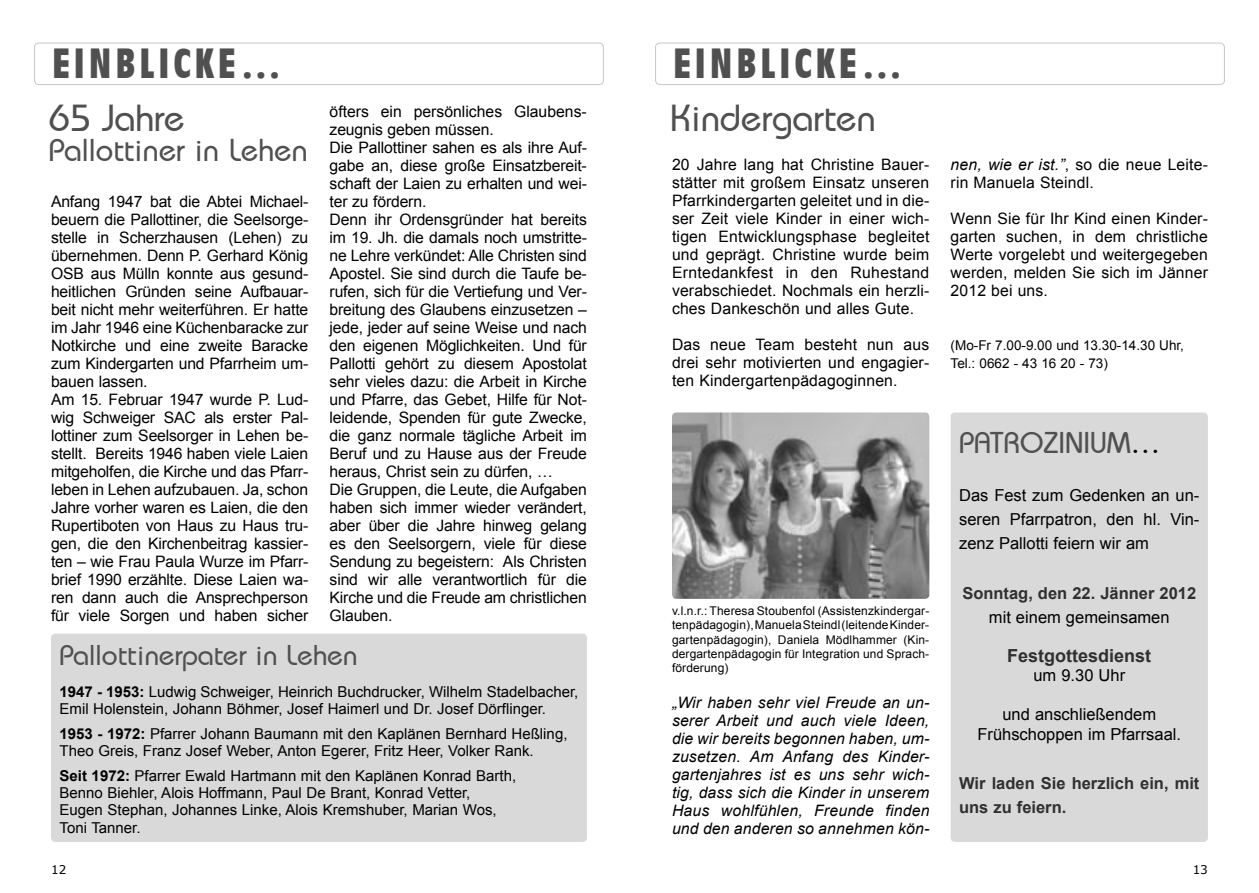
<style>
.page{position:relative;width:1259px;height:893px;background:#fff}
.page>*{position:absolute;margin:0;border:0;box-sizing:border-box;transform-origin:0 0}
.t1{font:700 condensed 42px "Antilope";letter-spacing:.1em;color:#505050}
.t2{font:37.5px "Bahirmi Light Normal";color:#505050}
.t3{font:31.5px "Bahirmi Light Normal";color:#505050}
.t4{font:30px "Bahirmi Light Normal";color:#505050}
.t5{font:28.5px "Bahirmi Light Normal";color:#505050}
.t6{font:700 18px "Arial";color:#303030}
.t7{font:16.5px/24px "Arial";color:#000;text-align:justify}
.t8{font:700 16.5px/24px "Arial";color:#303030}
.t9{font:15.75px/18px "Arial";letter-spacing:-.01em;color:#000;text-align:justify}
.t10{font:italic 15.75px/18px "Arial";letter-spacing:.01em;color:#000;text-align:justify}
.t11{font:15.75px/18px "Arial";letter-spacing:.01em;color:#000}
.t12{font:15px/17.2px "Arial";color:#000}
.t13{font:13.5px/18px "Arial";color:#000}
.t14{font:12px/14.2px "Arial";letter-spacing:.01em;color:#000;text-align:justify}
.t15{font:12px "Verdana";color:#000}
.s1{font-weight:700}
.s2{font-style:italic}
.s3{color:#000}
</style>
<div class="page">
<div style="left:51px;top:634px;width:536px;height:208px;background:#d9d9d9"></div>
<svg style="left:34px;top:42px;width:570px;height:43px"></svg>
<svg style="left:655px;top:42px;width:570px;height:43px"></svg>
<img style="left:672px;top:412px;width:257px;height:187px">
<div style="left:950px;top:412px;width:258px;height:430px;background:#d9d9d9"></div>
<h1 class="t1" style="left:52px;top:40px;width:231px">EINBLICKE…</h1>
<h2 class="t2" style="left:49px;top:96px;width:137px">65 Jahre</h2>
<h3 class="t3" style="left:49px;top:132px;width:260px">Pallottiner in Lehen</h3>
<p class="t9" style="left:51px;top:192px;width:259px;text-align:left">Anfang 1947 bat die Abtei Michael&shy;beuern die Pallottiner, die Seelsorge&shy;stelle in Scherzhausen (Lehen) zu übernehmen. Denn P. Gerhard König OSB aus Mülln konnte aus gesund&shy;heitlichen Gründen seine Aufbauar&shy;beit nicht mehr weiterführen. Er hatte im Jahr 1946 eine Küchenbaracke zur Notkirche und eine zweite Baracke zum Kindergarten und Pfarrheim um&shy;bauen lassen.<br>Am 15. Februar 1947 wurde P. Lud&shy;wig Schweiger SAC als erster Pal&shy;lottiner zum Seelsorger in Lehen be&shy;stellt. Bereits 1946 haben viele Laien mitgeholfen, die Kirche und das Pfarr&shy;leben in Lehen aufzubauen. Ja, schon Jahre vorher waren es Laien, die den Rupertiboten von Haus zu Haus tru&shy;gen, die den Kirchenbeitrag kassier&shy;ten – wie Frau Paula Wurze im Pfarr&shy;brief 1990 erzählte. Diese Laien wa&shy;ren dann auch die Ansprechperson für viele Sorgen und haben sicher</p>
<p class="t9" style="left:330px;top:102px;width:259px;text-align:left">öfters ein persönliches Glaubens&shy;zeugnis geben müssen.<br>Die Pallottiner sahen es als ihre Auf&shy;gabe an, diese große Einsatzbereit&shy;schaft der Laien zu erhalten und wei&shy;ter zu fördern.<br>Denn ihr Ordensgründer hat bereits im 19. Jh. die damals noch umstritte&shy;ne Lehre verkündet: Alle Christen sind Apostel. Sie sind durch die Taufe be&shy;rufen, sich für die Vertiefung und Ver&shy;breitung des Glaubens einzusetzen – jede, jeder auf seine Weise und nach den eigenen Möglichkeiten. Und für Pallotti gehört zu diesem Apostolat sehr vieles dazu: die Arbeit in Kirche und Pfarre, das Gebet, Hilfe für Not&shy;leidende, Spenden für gute Zwecke, die ganz normale tägliche Arbeit im Beruf und zu Hause aus der Freude heraus, Christ sein zu dürfen, …<br>Die Gruppen, die Leute, die Aufgaben haben sich immer wieder verändert, aber über die Jahre hinweg gelang es den Seelsorgern, viele für diese Sendung zu begeistern: Als Christen sind wir alle verantwortlich für die Kirche und die Freude am christlichen Glauben.</p>
<h3 class="t5" style="left:60px;top:638px;width:299px">Pallottinerpater in Lehen</h3>
<p class="t12" style="left:60px;top:683px;width:520px"><span class="s1">1947 - 1953:</span> Ludwig Schweiger, Heinrich Buchdrucker, Wilhelm Stadelbacher,<br>Emil Holenstein, Johann Böhmer, Josef Haimerl und Dr. Josef Dörflinger.</p>
<p class="t12" style="left:60px;top:725px;width:509px"><span class="s1">1953 - 1972:</span> Pfarrer Johann Baumann mit den Kaplänen Bernhard Heßling,<br>Theo Greis, Franz Josef Weber, Anton Egerer, Fritz Heer, Volker Rank.</p>
<p class="t12" style="left:60px;top:767px;width:458px"><span class="s1">Seit 1972:</span> Pfarrer Ewald Hartmann mit den Kaplänen Konrad Barth, Benno Biehler, Alois Hoffmann, Paul De Brant, Konrad Vetter, Eugen Stephan, Johannes Linke, Alois Kremshuber, Marian Wos, Toni Tanner.</p>
<h1 class="t1" style="left:673px;top:40px;width:231px">EINBLICKE…</h1>
<h2 class="t2" style="left:670px;top:96px;width:207px">Kindergarten</h2>
<p class="t9" style="left:672px;top:156px;width:259px">20 Jahre lang hat Christine Bauer&shy;stätter mit großem Einsatz unseren Pfarrkindergarten geleitet und in die&shy;ser Zeit viele Kinder in einer wich&shy;tigen Entwicklungsphase begleitet und geprägt. Christine wurde beim Erntedankfest in den Ruhestand verabschiedet. Nochmals ein herzli&shy;ches Dankeschön und alles Gute.</p>
<p class="t9" style="left:672px;top:336px;width:259px">Das neue Team besteht nun aus drei sehr motivierten und engagier&shy;ten Kindergartenpädagoginnen.</p>
<p class="t14" style="left:672px;top:604px;width:259px">v.l.n.r.: Theresa Stoubenfol (Assistenzkindergar&shy;tenpädagogin), Manuela Steindl (leitende Kinder&shy;gartenpädagogin), Daniela Mödlhammer (Kin&shy;dergartenpädagogin für Integration und Sprach&shy;förderung)</p>
<p class="t10" style="left:672px;top:694px;width:259px">„Wir haben sehr viel Freude an un&shy;serer Arbeit und auch viele Ideen, die wir bereits begonnen haben, um&shy;zusetzen. Am Anfang des Kinder&shy;gartenjahres ist es uns sehr wich&shy;tig, dass sich die Kinder in unserem Haus wohlfühlen, Freunde finden und den anderen so annehmen kön-</p>
<p class="t11" style="left:950px;top:156px;width:259px"><span class="s2">nen, wie er ist.”</span>, so die neue Leite&shy;rin Manuela Steindl.</p>
<p class="t9" style="left:950px;top:210px;width:259px">Wenn Sie für Ihr Kind einen Kinder&shy;garten suchen, in dem christliche Werte vorgelebt und weitergegeben werden, melden Sie sich im Jänner 2012 bei uns.</p>
<p class="t13" style="left:950px;top:337px;width:235px">(Mo-Fr 7.00-9.00 und 13.30-14.30 Uhr,<br>Tel.: 0662 - 43 16 20 - 73)</p>
<h3 class="t4" style="left:959px;top:425px;width:203px">PATROZINIUM<span class="s3">…</span></h3>
<p class="t7" style="left:959px;top:484px;width:242px">Das Fest zum Gedenken an un&shy;seren Pfarrpatron, den hl. Vin&shy;zenz Pallotti feiern wir am</p>
<p class="t8" style="left:962px;top:582px;width:235px">Sonntag, den 22. Jänner 2012</p>
<p class="t7" style="left:989px;top:605px;width:182px">mit einem gemeinsamen</p>
<p class="t6" style="left:1007px;top:644px;width:146px">Festgottesdienst</p>
<p class="t7" style="left:1033px;top:664px;width:93px">um 9.30 Uhr</p>
<p class="t7" style="left:977px;top:705px;width:205px;line-height:19.5px;text-align:center">und anschließendem<br>Frühschoppen im Pfarrsaal.</p>
<p class="t8" style="left:959px;top:772px;width:242px">Wir laden Sie herzlich ein, mit uns zu feiern.</p>
<p class="t15" style="left:51px;top:862px;width:17px">12</p>
<p class="t15" style="left:1192px;top:862px;width:17px">13</p>
</div>
